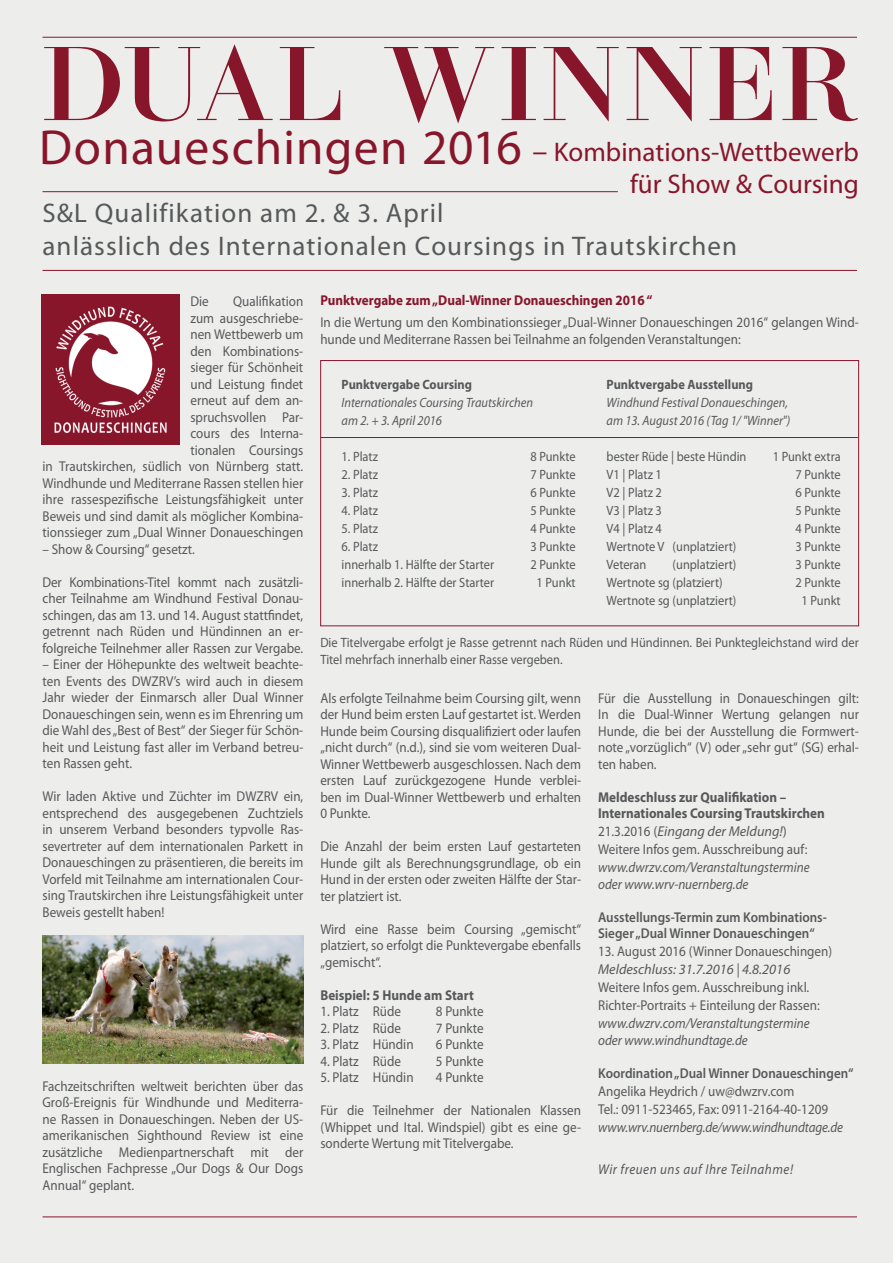
<style>
.page{position:relative;width:893px;height:1263px;background:#edeeec}
.page>*{position:absolute;margin:0;border:0;box-sizing:border-box;transform-origin:0 0}
.t1{font:103.5px "Viola BQ";letter-spacing:.05em;color:#88162b}
.t2{font:27px/32.4px "Myriad Pro";letter-spacing:.04em;color:#57585a}
.t3{font:27px/32.4px "Myriad Pro";color:#88162b;text-align:right}
.t4{font:14.25px/16.5px "Myriad Pro";color:#57585a;text-align:justify;scale:.92 1}
.t5{font:italic 14.25px/16.5px "Myriad Pro";color:#57585a;scale:.92 1}
.t6{font:600 14.25px/16.5px "Myriad Pro";color:#57585a;scale:.92 1}
.t7{font:700 14.25px/16.5px "Myriad Pro";color:#57585a;scale:.92 1}
.t8{font:700 14.25px "Myriad Pro";color:#88162b;scale:.92 1}
.t9{font:italic 14.25px "Myriad Pro";color:#57585a}
.t10{font:italic 14.25px "Myriad Pro";letter-spacing:.04em;color:#57585a;scale:.92 1}
.t11{font:13.5px/16.5px "Myriad Pro";color:#57585a;scale:.92 1}
.t12{font:italic 13.5px/18px "Myriad Pro";color:#57585a;scale:.92 1}
.t13{font:700 13.5px "Myriad Pro";color:#57585a;scale:.92 1}
.s1{font-size:49.5px}
.s2{font-size:30px}
.s3{font-style:italic}
</style>
<div class="page">
<hr style="left:43px;top:270px;width:814px;height:1px;background:#88162b">
<hr style="left:43px;top:37px;width:814px;height:1px;background:#88162b">
<hr style="left:43px;top:1216px;width:814px;height:1px;background:#88162b">
<div style="left:320px;top:360px;width:539px;height:266px;border:1px solid #88162b"></div>
<hr style="left:321px;top:437px;width:537px;height:1px;background:#88162b">
<div style="left:41px;top:294px;width:139px;height:151px;background:#88162b"></div>
<img style="left:54px;top:306px;width:113px;height:127px">
<img style="left:43px;top:936px;width:260px;height:127px">
<hr style="left:43px;top:191px;width:575px;height:1px;background:#88162b">
<h1 class="t1" style="left:43px;top:23px;width:817px">DUAL WINNER</h1>
<h2 class="t3" style="left:39px;top:136px;width:821px"><span class="s1">Donaueschingen 2016</span> <span class="s2">–</span> Kombinations-Wettbewerb für Show &amp; Coursing</h2>
<h2 class="t2" style="left:43px;top:197px;width:696px">S&amp;L Qualifikation am 2. &amp; 3. April<br>anlässlich des Internationalen Coursings in Trautskirchen</h2>
<p class="t4" style="left:190px;top:294px;width:21px">Die</p>
<p class="t8" style="left:320px;top:292px;width:362px">Punktvergabe zum „Dual-Winner Donaueschingen 2016 “</p>
<p class="t4" style="left:320px;top:314px;width:587px">In die Wertung um den Kombinationssieger „Dual-Winner Donaueschingen 2016“ gelangen Wind&shy;hunde und Mediterrane Rassen bei Teilnahme an folgenden Veranstaltungen:</p>
<p class="t4" style="left:43px;top:294px;width:285px;text-align:right">Qualifikation<br>zum ausgeschriebe-<br>nen Wettbewerb um<br>den Kombinations-<br>sieger für Schönheit<br>und Leistung findet<br>erneut auf dem an-<br>spruchsvollen Par-<br>cours des Interna-<br>tionalen Coursings<br>in Trautskirchen, südlich von Nürnberg statt.<br>Windhunde und Mediterrane Rassen stellen hier ihre rassespezifische Leistungsfähigkeit unter<br>Beweis und sind damit als möglicher Kombina&shy;tionssieger zum „Dual Winner Donaueschingen</p>
<p class="t4" style="left:43px;top:541px;width:167px">– Show &amp; Coursing“ gesetzt.</p>
<p class="t4" style="left:43px;top:574px;width:285px">Der Kombinations-Titel kommt nach zusätzli&shy;cher Teilnahme am Windhund Festival Donau&shy;schingen, das am 13. und 14. August stattfindet, getrennt nach Rüden und Hündinnen an er&shy;folgreiche Teilnehmer aller Rassen zur Vergabe.</p>
<p class="t4" style="left:43px;top:657px;width:285px">– Einer der Höhepunkte des weltweit beachte&shy;ten Events des DWZRV’s wird auch in diesem Jahr wieder der Einmarsch aller Dual Winner Donaueschingen sein, wenn es im Ehrenring um die Wahl des „Best of Best“ der Sieger für Schön&shy;heit und Leistung fast aller im Verband betreu&shy;ten Rassen geht.</p>
<p class="t4" style="left:43px;top:789px;width:285px">Wir laden Aktive und Züchter im DWZRV ein, entsprechend des ausgegebenen Zuchtziels in unserem Verband besonders typvolle Ras&shy;severtreter auf dem internationalen Parkett in Donaueschingen zu präsentieren, die bereits im Vorfeld mit Teilnahme am internationalen Cour&shy;sing Trautskirchen ihre Leistungsfähigkeit unter Beweis gestellt haben!</p>
<p class="t13" style="left:342px;top:377px;width:143px">Punktvergabe Coursing</p>
<p class="t12" style="left:342px;top:394px;width:210px">Internationales Coursing Trautskirchen am 2. + 3. April 2016</p>
<p class="t11" style="left:342px;top:449px;width:41px">1. Platz</p>
<p class="t11" style="left:530px;top:449px;width:51px">8 Punkte</p>
<p class="t11" style="left:342px;top:467px;width:41px">2. Platz</p>
<p class="t11" style="left:530px;top:467px;width:51px">7 Punkte</p>
<p class="t11" style="left:342px;top:485px;width:41px">3. Platz</p>
<p class="t11" style="left:530px;top:485px;width:51px">6 Punkte</p>
<p class="t11" style="left:342px;top:503px;width:41px">4. Platz</p>
<p class="t11" style="left:530px;top:503px;width:51px">5 Punkte</p>
<p class="t11" style="left:342px;top:521px;width:41px">5. Platz</p>
<p class="t11" style="left:530px;top:521px;width:51px">4 Punkte</p>
<p class="t11" style="left:342px;top:539px;width:41px">6. Platz</p>
<p class="t11" style="left:530px;top:539px;width:51px">3 Punkte</p>
<p class="t11" style="left:342px;top:557px;width:167px">innerhalb 1. Hälfte der Starter</p>
<p class="t11" style="left:530px;top:557px;width:51px">2 Punkte</p>
<p class="t11" style="left:342px;top:575px;width:167px">innerhalb 2. Hälfte der Starter</p>
<p class="t11" style="left:536px;top:575px;width:44px">1 Punkt</p>
<p class="t13" style="left:607px;top:377px;width:161px">Punktvergabe Ausstellung</p>
<p class="t12" style="left:607px;top:394px;width:201px">Windhund Festival Donaueschingen, am 13. August 2016 (Tag 1/ "Winner")</p>
<p class="t11" style="left:607px;top:449px;width:154px">bester Rüde | beste Hündin</p>
<p class="t11" style="left:773px;top:449px;width:75px">1 Punkt extra</p>
<p class="t11" style="left:607px;top:467px;width:62px">V1 | Platz 1</p>
<p class="t11" style="left:795px;top:467px;width:51px">7 Punkte</p>
<p class="t11" style="left:607px;top:485px;width:62px">V2 | Platz 2</p>
<p class="t11" style="left:795px;top:485px;width:51px">6 Punkte</p>
<p class="t11" style="left:607px;top:503px;width:62px">V3 | Platz 3</p>
<p class="t11" style="left:795px;top:503px;width:51px">5 Punkte</p>
<p class="t11" style="left:607px;top:521px;width:62px">V4 | Platz 4</p>
<p class="t11" style="left:795px;top:521px;width:51px">4 Punkte</p>
<p class="t11" style="left:607px;top:539px;width:143px">Wertnote V (unplatziert)</p>
<p class="t11" style="left:795px;top:539px;width:51px">3 Punkte</p>
<p class="t11" style="left:607px;top:557px;width:45px">Veteran</p>
<p class="t11" style="left:673px;top:557px;width:71px">(unplatziert)</p>
<p class="t11" style="left:795px;top:557px;width:51px">3 Punkte</p>
<p class="t11" style="left:607px;top:575px;width:128px">Wertnote sg (platziert)</p>
<p class="t11" style="left:795px;top:575px;width:51px">2 Punkte</p>
<p class="t11" style="left:607px;top:593px;width:143px">Wertnote sg (unplatziert)</p>
<p class="t11" style="left:801px;top:593px;width:44px">1 Punkt</p>
<p class="t11" style="left:320px;top:635px;width:587px">Die Titelvergabe erfolgt je Rasse getrennt nach Rüden und Hündinnen. Bei Punktegleichstand wird der<br>Titel mehrfach innerhalb einer Rasse vergeben.</p>
<p class="t4" style="left:320px;top:690px;width:285px">Als erfolgte Teilnahme beim Coursing gilt, wenn der Hund beim ersten Lauf gestartet ist. Werden Hunde beim Coursing disqualifiziert oder laufen „nicht durch“ (n.d.), sind sie vom weiteren Dual-Winner Wettbewerb ausgeschlossen. Nach dem ersten Lauf zurückgezogene Hunde verblei&shy;ben im Dual-Winner Wettbewerb und erhalten 0 Punkte.</p>
<p class="t4" style="left:320px;top:839px;width:285px">Die Anzahl der beim ersten Lauf gestarteten Hunde gilt als Berechnungsgrundlage, ob ein Hund in der ersten oder zweiten Hälfte der Star&shy;ter platziert ist.</p>
<p class="t4" style="left:320px;top:921px;width:285px">Wird eine Rasse beim Coursing „gemischt“ platziert, so erfolgt die Punktevergabe ebenfalls „gemischt“.</p>
<p class="t7" style="left:320px;top:987px;width:168px">Beispiel: 5 Hunde am Start</p>
<p class="t4" style="left:320px;top:1004px;width:89px">1. Platz Rüde</p>
<p class="t4" style="left:436px;top:1004px;width:53px">8 Punkte</p>
<p class="t4" style="left:320px;top:1020px;width:89px">2. Platz Rüde</p>
<p class="t4" style="left:436px;top:1020px;width:53px">7 Punkte</p>
<p class="t4" style="left:320px;top:1037px;width:103px">3. Platz Hündin</p>
<p class="t4" style="left:436px;top:1037px;width:53px">6 Punkte</p>
<p class="t4" style="left:320px;top:1053px;width:89px">4. Platz Rüde</p>
<p class="t4" style="left:436px;top:1053px;width:53px">5 Punkte</p>
<p class="t4" style="left:320px;top:1070px;width:103px">5. Platz Hündin</p>
<p class="t4" style="left:436px;top:1070px;width:53px">4 Punkte</p>
<p class="t4" style="left:320px;top:1103px;width:285px">Für die Teilnehmer der Nationalen Klassen (Whippet und Ital. Windspiel) gibt es eine ge&shy;sonderte Wertung mit Titelvergabe.</p>
<p class="t4" style="left:598px;top:690px;width:285px">Für die Ausstellung in Donaueschingen gilt:<br>In die Dual-Winner Wertung gelangen nur Hunde, die bei der Ausstellung die Formwert&shy;note „vorzüglich“ (V) oder „sehr gut“ (SG) erhal&shy;ten haben.</p>
<p class="t7" style="left:598px;top:789px;width:248px">Meldeschluss zur Qualifikation –<br>Internationales Coursing Trautskirchen</p>
<p class="t4" style="left:598px;top:823px;width:229px;line-height:18px">21.3.2016 (<span class="s3">Eingang der Meldung!</span>)<br>Weitere Infos gem. Ausschreibung auf:</p>
<p class="t5" style="left:598px;top:860px;width:232px">www.dwrzv.com/Veranstaltungstermine oder www.wrv-nuernberg.de</p>
<p class="t6" style="left:598px;top:909px;width:250px">Ausstellungs-Termin zum Kombinations-<br>Sieger „Dual Winner Donaueschingen“</p>
<p class="t4" style="left:598px;top:943px;width:256px">13. August 2016 (Winner Donaueschingen)</p>
<p class="t9" style="left:598px;top:962px;width:194px">Meldeschluss: 31.7.2016 | 4.8.2016</p>
<p class="t4" style="left:598px;top:979px;width:242px;line-height:18px">Weitere Infos gem. Ausschreibung inkl.<br>Richter-Portraits + Einteilung der Rassen:</p>
<p class="t5" style="left:598px;top:1016px;width:231px">www.dwzrv.com/Veranstaltungstermine oder www.windhundtage.de</p>
<p class="t6" style="left:598px;top:1065px;width:279px">Koordination „Dual Winner Donaueschingen“</p>
<p class="t4" style="left:598px;top:1082px;width:252px;line-height:18px">Angelika Heydrich / uw@dwzrv.com<br>Tel.: 0911-523465, Fax: 0911-2164-40-1209</p>
<p class="t5" style="left:598px;top:1119px;width:268px">www.wrv.nuernberg.de/www.windhundtage.de</p>
<p class="t10" style="left:598px;top:1161px;width:213px">Wir freuen uns auf Ihre Teilnahme!</p>
<p class="t4" style="left:43px;top:1078px;width:285px">Fachzeitschriften weltweit berichten über das Groß-Ereignis für Windhunde und Mediterra&shy;ne Rassen in Donaueschingen. Neben der US&shy;amerikanischen Sighthound Review ist eine zusätzliche Medienpartnerschaft mit der Englischen Fachpresse „Our Dogs &amp; Our Dogs Annual“ geplant.</p>
</div>
